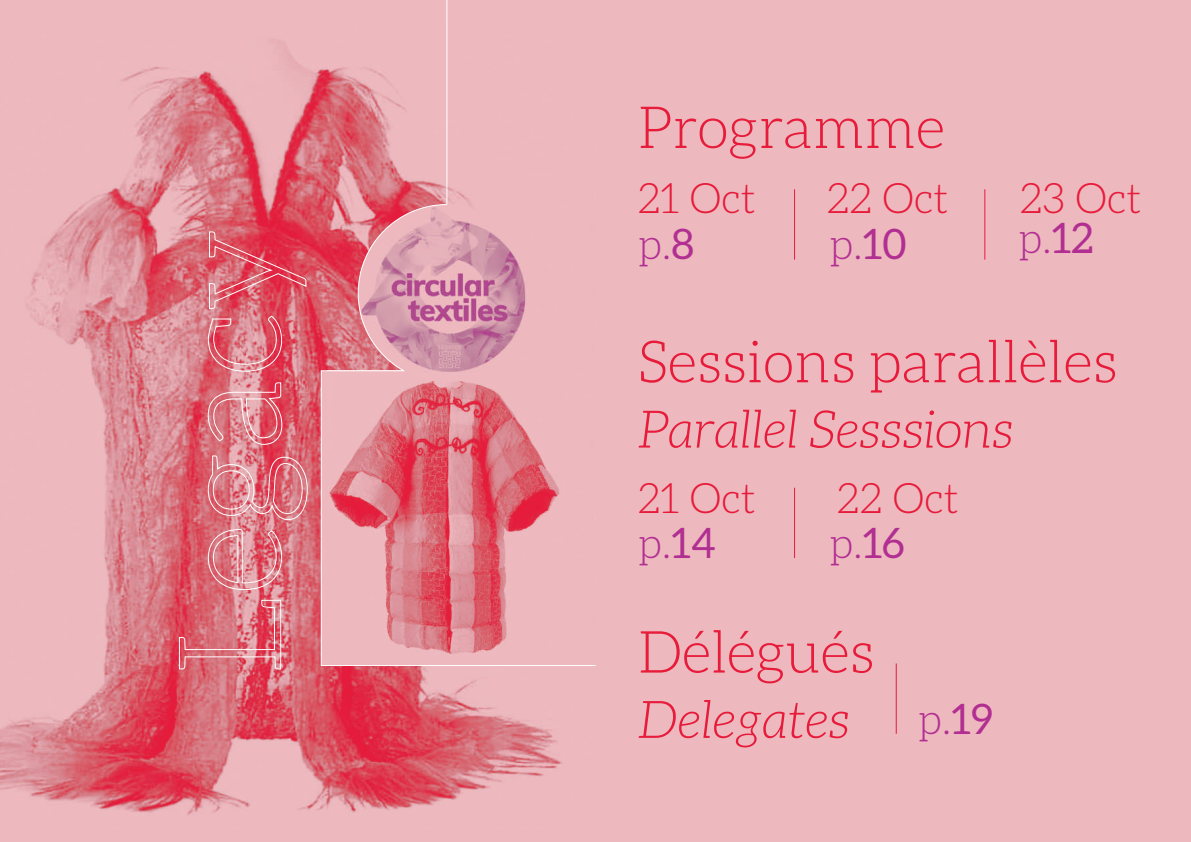
<style>
.page{position:relative;width:1191px;height:842px;background:#fff}
.page>*{position:absolute;margin:0;border:0;box-sizing:border-box;transform-origin:0 0}
.t1{font:300 58.3px "Aleo";color:#e71b3a}
.t2{font:italic 300 52px "Aleo";color:#e71b3a}
.t3{font:300 42px "Aleo";color:#e71b3a}
.t4{font:300 42px "Aleo";color:#b22f92}
.s1{font-weight:400}
</style>
<div class="page">
<div style="left:595px;top:0;width:596px;height:842px;background:#edb9bf"></div>
<hr style="left:794px;top:189px;width:1px;height:71px;background:#e71b3a">
<hr style="left:984px;top:189px;width:1px;height:71px;background:#e71b3a">
<hr style="left:794px;top:488px;width:1px;height:70px;background:#e71b3a">
<hr style="left:896px;top:663px;width:1px;height:71px;background:#e71b3a">
<div style="left:0;top:0;width:595px;height:842px;background:#edb9bf"></div>
<img style="left:0;top:29px;width:562px;height:786px">
<svg style="left:320px;top:204px;width:276px;height:462px"></svg>
<svg style="left:178px;top:599px;width:104px;height:82px;background:#dc707c"></svg>
<svg style="left:207px;top:528px;width:76px;height:63px;background:#de828c"></svg>
<svg style="left:207px;top:455px;width:101px;height:66px;background:#de7e89"></svg>
<svg style="left:207px;top:382px;width:76px;height:63px"></svg>
<svg style="left:207px;top:214px;width:100px;height:158px;background:#dd5e6e"></svg>
<hr style="left:446px;top:0;width:1px;height:205px;background:#fff">
<p class="t1" style="left:638px;top:96px;width:308px">Programme</p>
<p class="t3" style="left:638px;top:176px;width:120px">21 Oct</p>
<p class="t3" style="left:827px;top:176px;width:123px">22 Oct</p>
<p class="t3" style="left:1019px;top:176px;width:123px">23 Oct</p>
<p class="t4" style="left:639px;top:222px;width:57px">p.<span class="s1">8</span></p>
<p class="t4" style="left:830px;top:222px;width:78px">p.<span class="s1">10</span></p>
<p class="t4" style="left:1019px;top:216px;width:76px">p.<span class="s1">12</span></p>
<p class="t1" style="left:638px;top:330px;width:481px">Sessions parallèles</p>
<p class="t2" style="left:638px;top:401px;width:377px">Parallel Sesssions</p>
<p class="t3" style="left:638px;top:475px;width:120px">21 Oct</p>
<p class="t3" style="left:837px;top:475px;width:123px">22 Oct</p>
<p class="t4" style="left:639px;top:520px;width:78px">p.<span class="s1">14</span></p>
<p class="t4" style="left:830px;top:520px;width:76px">p.<span class="s1">16</span></p>
<p class="t1" style="left:638px;top:620px;width:238px">Délégués</p>
<p class="t2" style="left:638px;top:691px;width:213px">Delegates</p>
<p class="t4" style="left:918px;top:696px;width:76px">p.<span class="s1">19</span></p>
</div>
